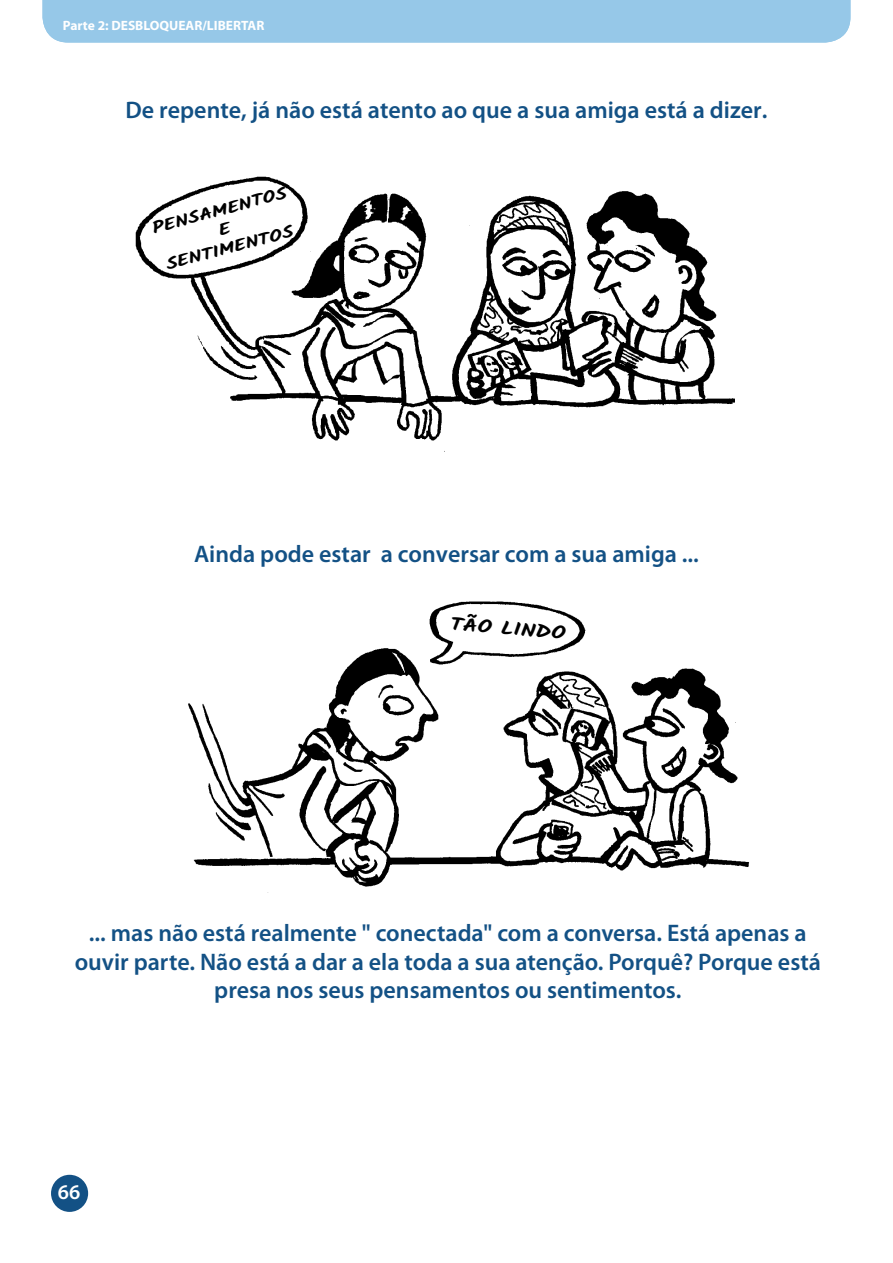
<style>
.page{position:relative;width:893px;height:1263px;background:#fff}
.page>*{position:absolute;margin:0;border:0;box-sizing:border-box;transform-origin:0 0}
.t1{font:600 24px/28.8px "Myriad Pro";color:#135185;text-align:center}
.t2{font:600 21px "Myriad Pro";color:#fff}
.t3{font:700 18px "Kalam";color:#000;scale:1.3 1}
.t4{font:700 16.2px/19.5px "Kalam";color:#000;text-align:center;scale:1.3 1}
.t5{font:700 13.5px "Myriad Pro";color:#fff}
.t6{font:700 13.5px "Myriad Pro";letter-spacing:.02em;color:#fff}
</style>
<div class="page">
<div style="left:51px;top:1175px;width:37px;height:37px;background:#135185;border-radius:50%"></div>
<img style="left:135px;top:176px;width:600px;height:276px">
<img style="left:188px;top:601px;width:562px;height:292px">
<div style="left:43px;top:0;width:807px;height:43px;background:#96c8e8"></div>
<p class="t5" style="left:63px;top:18px;width:203px">Parte 2: DESBLOQUEAR/LIBERTAR</p>
<p class="t6" style="left:91px;top:18px;width:95px">2: UNHOOKING</p>
<p class="t1" style="left:126px;top:96px;width:643px">De repente, já não está atento ao que a sua amiga está a dizer.</p>
<p class="t4" style="left:150px;top:219px;width:108px;rotate:-15deg">PENSAMENTOS<br>E<br>SENTIMENTOS</p>
<p class="t1" style="left:194px;top:540px;width:506px">Ainda pode estar a conversar com a sua amiga ...</p>
<p class="t3" style="left:451px;top:613px;width:91px;rotate:5deg">TÃO LINDO</p>
<p class="t1" style="left:75px;top:919px;width:748px">... mas não está realmente " conectada" com a conversa. Está apenas a ouvir parte. Não está a dar a ela toda a sua atenção. Porquê? Porque está presa nos seus pensamentos ou sentimentos.</p>
<p class="t2" style="left:58px;top:1181px;width:24px">66</p>
</div>
